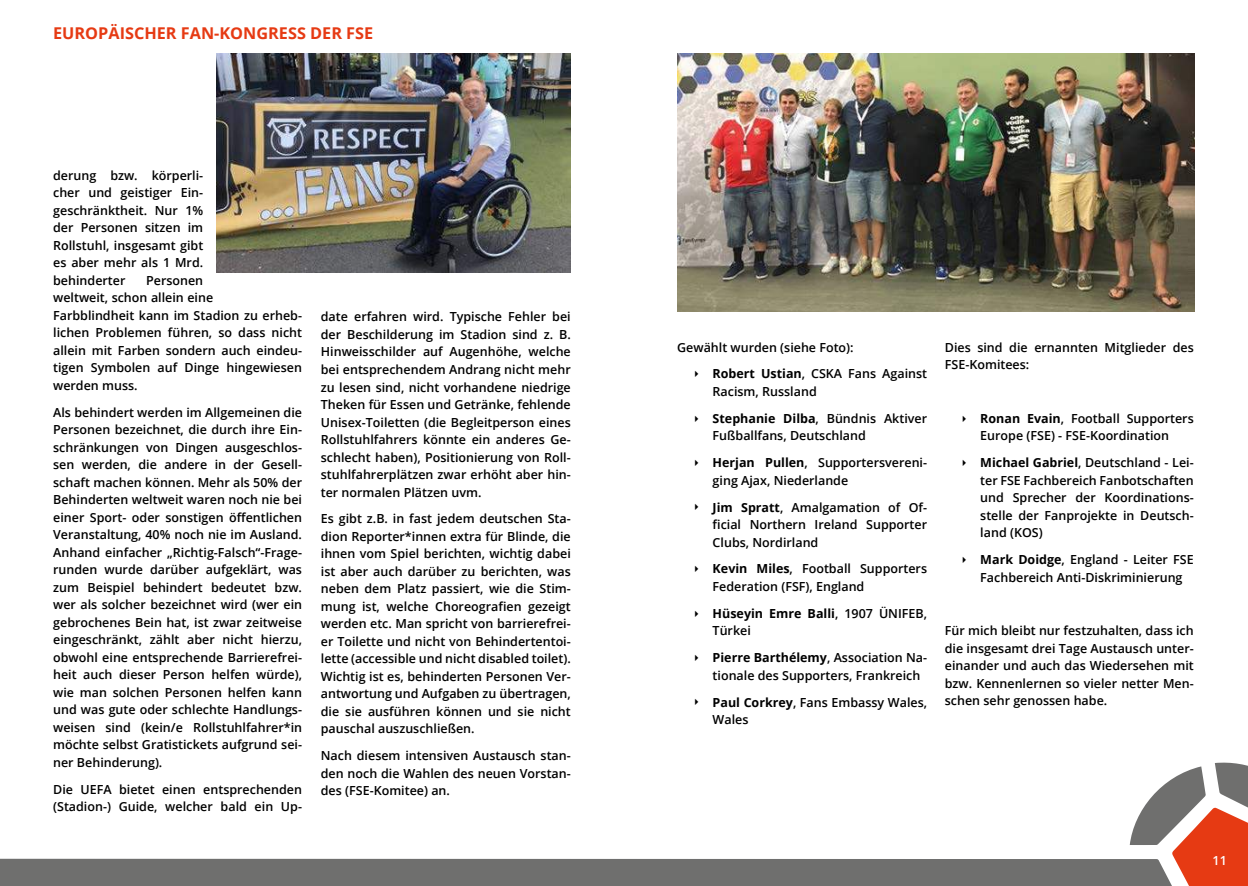
<style>
.page{position:relative;width:1248px;height:886px;background:#fff}
.page>*{position:absolute;margin:0;border:0;box-sizing:border-box;transform-origin:0 0}
.t1{font:700 16.25px "Open Sans";color:#e63a13}
.t2{font:600 12.5px/17.5px "Open Sans";color:#000}
.t3{font:600 12.5px "Open Sans";color:#fff}
.s1{font-weight:700}
</style>
<div class="page">
<img style="left:677px;top:53px;width:517px;height:259px">
<img style="left:216px;top:53px;width:354px;height:219px">
<svg style="left:0;top:762px;width:1247px;height:124px"></svg>
<h1 class="t1" style="left:53px;top:27px;width:321px">EUROPÄISCHER FAN-KONGRESS DER FSE</h1>
<p class="t2" style="left:53px;top:168px;width:152px;text-align:justify">derung bzw. körperli&shy;cher und geistiger Ein&shy;geschränktheit. Nur 1% der Personen sitzen im Rollstuhl, insgesamt gibt es aber mehr als 1 Mrd. behinderter</p>
<p class="t2" style="left:53px;top:273px;width:250px;text-indent:93px">Personen<br>weltweit, schon allein eine<br>Farbblindheit kann im Stadion zu erheb&shy;lichen Problemen führen, so dass nicht allein mit Farben sondern auch eindeu&shy;tigen Symbolen auf Dinge hingewiesen werden muss.</p>
<p class="t2" style="left:53px;top:404px;width:250px;text-align:justify">Als behindert werden im Allgemeinen die Personen bezeichnet, die durch ihre Ein&shy;schränkungen von Dingen ausgeschlos&shy;sen werden, die andere in der Gesell&shy;schaft machen können. Mehr als 50% der Behinderten weltweit waren noch nie bei einer Sport- oder sonstigen öffentlichen Veranstaltung, 40% noch nie im Ausland.<br>Anhand einfacher „Richtig-Falsch“-Frage&shy;runden wurde darüber aufgeklärt, was zum Beispiel behindert bedeutet bzw. wer als solcher bezeichnet wird (wer ein gebrochenes Bein hat, ist zwar zeitweise eingeschränkt, zählt aber nicht hierzu, obwohl eine entsprechende Barrierefrei&shy;heit auch dieser Person helfen würde), wie man solchen Personen helfen kann und was gute oder schlechte Handlungs&shy;weisen sind (kein/e Rollstuhlfahrer*in möchte selbst Gratistickets aufgrund sei&shy;ner Behinderung).</p>
<p class="t2" style="left:53px;top:781px;width:250px">Die UEFA bietet einen entsprechenden (Stadion-) Guide, welcher bald ein Up-</p>
<p class="t2" style="left:321px;top:309px;width:251px;text-align:justify">date erfahren wird. Typische Fehler bei der Beschilderung im Stadion sind z. B.<br>Hinweisschilder auf Augenhöhe, welche bei entsprechendem Andrang nicht mehr zu lesen sind, nicht vorhandene niedrige Theken für Essen und Getränke, fehlende Unisex-Toiletten (die Begleitperson eines Rollstuhlfahrers könnte ein anderes Ge&shy;schlecht haben), Positionierung von Roll&shy;stuhlfahrerplätzen zwar erhöht aber hin&shy;ter normalen Plätzen uvm.</p>
<p class="t2" style="left:321px;top:511px;width:251px;text-align:justify">Es gibt z.B. in fast jedem deutschen Sta&shy;dion Reporter*innen extra für Blinde, die ihnen vom Spiel berichten, wichtig dabei ist aber auch darüber zu berichten, was neben dem Platz passiert, wie die Stim&shy;mung ist, welche Choreografien gezeigt werden etc. Man spricht von barrierefrei&shy;er Toilette und nicht von Behindertentoi&shy;lette (accessible und nicht disabled toilet).<br>Wichtig ist es, behinderten Personen Ver&shy;antwortung und Aufgaben zu übertragen, die sie ausführen können und sie nicht pauschal auszuschließen.</p>
<p class="t2" style="left:321px;top:748px;width:251px;text-align:justify">Nach diesem intensiven Austausch stan&shy;den noch die Wahlen des neuen Vorstan&shy;des (FSE-Komitee) an.</p>
<p class="t2" style="left:677px;top:339px;width:178px">Gewählt wurden (siehe Foto):</p>
<p class="t2" style="left:712px;top:366px;width:216px;text-indent:-21px">✔ <span class="s1">Robert Ustian</span>, CSKA Fans Against<br>Racism, Russland</p>
<p class="t2" style="left:712px;top:411px;width:216px;text-indent:-21px">✔ <span class="s1">Stephanie Dilba</span>, Bündnis Aktiver<br>Fußballfans, Deutschland</p>
<p class="t2" style="left:712px;top:455px;width:216px;text-indent:-21px">✔ <span class="s1">Herjan Pullen</span>, Supportersvereni&shy;ging Ajax, Niederlande</p>
<p class="t2" style="left:712px;top:499px;width:216px;text-align:justify;text-indent:-21px">✔ <span class="s1">Jim Spratt</span>, Amalgamation of Of&shy;ficial Northern Ireland Supporter Clubs, Nordirland</p>
<p class="t2" style="left:712px;top:561px;width:216px;text-indent:-21px">✔ <span class="s1">Kevin Miles</span>, Football Supporters<br>Federation (FSF), England</p>
<p class="t2" style="left:712px;top:606px;width:216px;text-indent:-21px">✔ <span class="s1">Hüseyin Emre Balli</span>, 1907 ÜNIFEB,<br>Türkei</p>
<p class="t2" style="left:712px;top:650px;width:216px;text-indent:-21px">✔ <span class="s1">Pierre Barthélemy</span>, Association Na&shy;tionale des Supporters, Frankreich</p>
<p class="t2" style="left:712px;top:694px;width:216px;text-indent:-21px">✔ <span class="s1">Paul Corkrey</span>, Fans Embassy Wales,<br>Wales</p>
<p class="t2" style="left:944px;top:339px;width:250px">Dies sind die ernannten Mitglieder des<br>FSE-Komitees:</p>
<p class="t2" style="left:958px;top:411px;width:236px;text-align:center">✔ <span class="s1">Ronan Evain</span>, Football Supporters<br>Europe (FSE) - FSE-Koordination</p>
<p class="t2" style="left:980px;top:455px;width:215px;text-align:justify;text-indent:-21px">✔ <span class="s1">Michael Gabriel</span>, Deutschland - Lei&shy;ter FSE Fachbereich Fanbotschaften und Sprecher der Koordinations&shy;stelle der Fanprojekte in Deutsch&shy;land (KOS)</p>
<p class="t2" style="left:980px;top:552px;width:215px;text-indent:-21px">✔ <span class="s1">Mark Doidge</span>, England - Leiter FSE<br>Fachbereich Anti-Diskriminierung</p>
<p class="t2" style="left:944px;top:623px;width:250px;text-align:justify">Für mich bleibt nur festzuhalten, dass ich die insgesamt drei Tage Austausch unter&shy;einander und auch das Wiedersehen mit bzw. Kennenlernen so vieler netter Men&shy;schen sehr genossen habe.</p>
<p class="t3" style="left:1212px;top:855px;width:16px">11</p>
</div>
